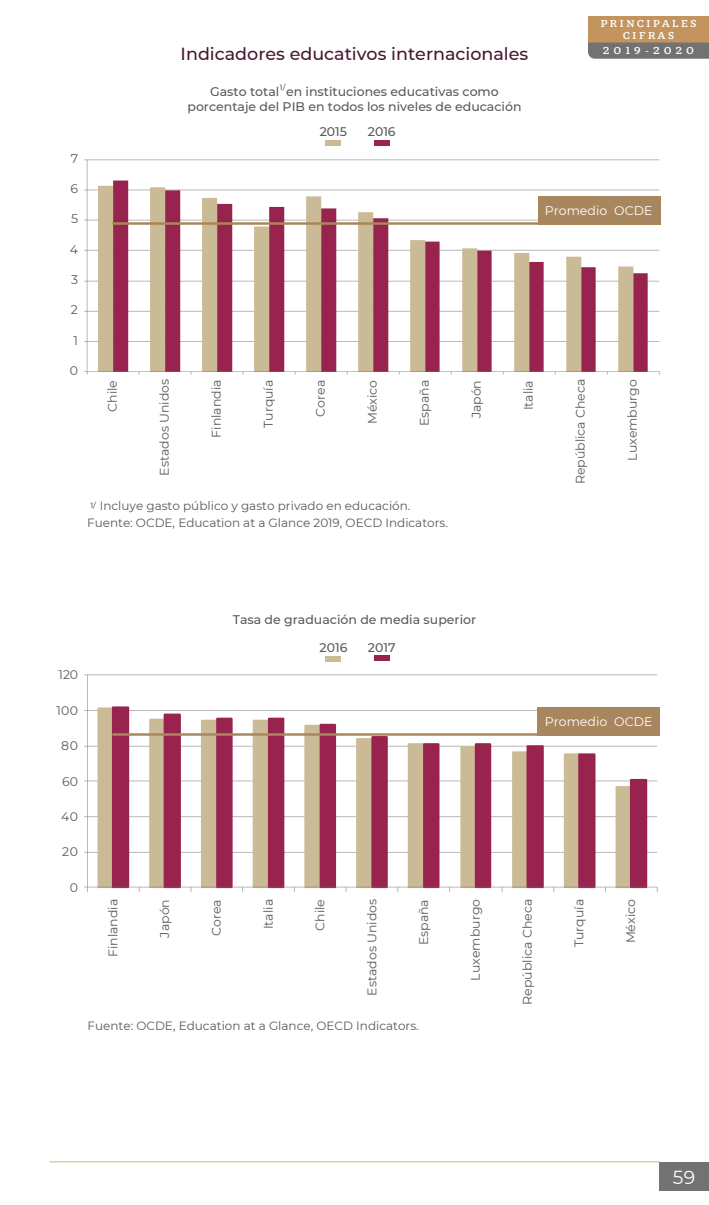
<style>
.page{position:relative;width:709px;height:1205px;background:#fff}
.page>*{position:absolute;margin:0;border:0;box-sizing:border-box;transform-origin:0 0}
.t1{font:18.75px "Montserrat";color:#fff}
.t2{font:500 17.5px "Montserrat";color:#461830}
.t3{font:12.5px "Montserrat";color:#58595b}
.t4{font:500 12.5px/15px "Montserrat";color:#58595b;text-align:center}
.t5{font:12.5px "Montserrat";color:#fff}
.t6{font:12px "Montserrat";color:#58595b}
.t7{font:700 10px/12px "GMX";letter-spacing:.2em;color:#fff;text-align:center}
.t8{font:700 10px "GMX";letter-spacing:.4em;color:#fff}
.t9{font:500 7.5px "Montserrat";color:#58595b}
</style>
<div class="page">
<div style="left:659px;top:1162px;width:50px;height:29px;background:#717271"></div>
<svg style="left:50px;top:1161px;width:609px;height:1px"></svg>
<div style="left:588px;top:16px;width:121px;height:27px;background:#c3945d"></div>
<div style="left:588px;top:43px;width:121px;height:16px;background:#717271"></div>
<hr style="left:87px;top:159px;width:572px;height:1px;background:#717271">
<hr style="left:87px;top:190px;width:572px;height:1px;background:#717271">
<hr style="left:87px;top:220px;width:572px;height:1px;background:#717271">
<hr style="left:87px;top:250px;width:572px;height:1px;background:#717271">
<hr style="left:87px;top:281px;width:572px;height:1px;background:#717271">
<hr style="left:87px;top:311px;width:572px;height:1px;background:#717271">
<hr style="left:87px;top:341px;width:572px;height:1px;background:#717271">
<div style="left:98px;top:186px;width:15px;height:185px;background:#cbba96"></div>
<svg style="left:113px;top:181px;width:534px;height:190px"></svg>
<hr style="left:87px;top:160px;width:1px;height:212px;background:#717271">
<hr style="left:87px;top:371px;width:572px;height:1px;background:#717271">
<hr style="left:113px;top:222px;width:520px;height:3px;background:#a9875e">
<div style="left:326px;top:141px;width:15px;height:5px;background:#cbba96"></div>
<div style="left:374px;top:140px;width:15px;height:5px;background:#98234e"></div>
<div style="left:326px;top:656px;width:15px;height:6px;background:#cbba96"></div>
<div style="left:374px;top:656px;width:15px;height:5px;background:#98234e"></div>
<hr style="left:87px;top:674px;width:570px;height:1px;background:#717271">
<hr style="left:87px;top:710px;width:570px;height:1px;background:#717271">
<hr style="left:87px;top:746px;width:570px;height:1px;background:#717271">
<hr style="left:87px;top:780px;width:570px;height:1px;background:#717271">
<hr style="left:87px;top:816px;width:570px;height:1px;background:#717271">
<hr style="left:87px;top:852px;width:570px;height:1px;background:#717271">
<svg style="left:96px;top:707px;width:15px;height:182px;background:#d0c1a1"></svg>
<svg style="left:111px;top:706px;width:537px;height:183px"></svg>
<hr style="left:87px;top:675px;width:1px;height:212px;background:#717271">
<hr style="left:87px;top:887px;width:570px;height:1px;background:#717271">
<svg style="left:84px;top:886px;width:4px;height:6px"></svg>
<hr style="left:113px;top:733px;width:518px;height:3px;background:#a9875e">
<div style="left:536px;top:707px;width:123px;height:29px;background:#a9875e"></div>
<div style="left:538px;top:196px;width:123px;height:29px;background:#a9875e"></div>
<p class="t3" style="left:71px;top:150px;width:9px">7</p>
<p class="t3" style="left:70px;top:180px;width:9px">6</p>
<p class="t3" style="left:71px;top:210px;width:9px">5</p>
<p class="t3" style="left:70px;top:241px;width:10px">4</p>
<p class="t3" style="left:71px;top:271px;width:9px">3</p>
<p class="t3" style="left:71px;top:301px;width:9px">2</p>
<p class="t3" style="left:74px;top:331px;width:6px">1</p>
<p class="t3" style="left:70px;top:362px;width:10px">0</p>
<h2 class="t2" style="left:181px;top:41px;width:349px">Indicadores educativos internacionales</h2>
<p class="t9" style="left:280px;top:82px;width:7px">1/</p>
<p class="t4" style="left:187px;top:84px;width:335px">Gasto total en instituciones educativas como porcentaje del PIB en todos los niveles de educación</p>
<p class="t4" style="left:320px;top:123px;width:29px">2015</p>
<p class="t4" style="left:368px;top:123px;width:29px">2016</p>
<p class="t7" style="left:600px;top:17px;width:98px">PRINCIPALES<br>CIFRAS</p>
<p class="t8" style="left:603px;top:45px;width:93px">2019-2020</p>
<p class="t5" style="left:545px;top:201px;width:109px">Promedio OCDE</p>
<p class="t3" style="left:104px;top:412px;width:33px;rotate:-90deg">Chile</p>
<p class="t3" style="left:156px;top:475px;width:98px;rotate:-90deg">Estados Unidos</p>
<p class="t3" style="left:208px;top:438px;width:60px;rotate:-90deg">Finlandia</p>
<p class="t3" style="left:260px;top:428px;width:50px;rotate:-90deg">Turquía</p>
<p class="t3" style="left:312px;top:417px;width:38px;rotate:-90deg">Corea</p>
<p class="t3" style="left:364px;top:424px;width:46px;rotate:-90deg">México</p>
<p class="t3" style="left:416px;top:426px;width:48px;rotate:-90deg">España</p>
<p class="t3" style="left:467px;top:418px;width:40px;rotate:-90deg">Japón</p>
<p class="t3" style="left:519px;top:410px;width:32px;rotate:-90deg">Italia</p>
<p class="t3" style="left:571px;top:484px;width:107px;rotate:-90deg">República Checa</p>
<p class="t3" style="left:623px;top:461px;width:83px;rotate:-90deg">Luxemburgo</p>
<p class="t9" style="left:90px;top:500px;width:7px">1/</p>
<p class="t6" style="left:87px;top:514px;width:362px">Fuente: OCDE, Education at a Glance 2019, OECD Indicators.</p>
<p class="t6" style="left:100px;top:498px;width:312px">Incluye gasto público y gasto privado en educación.</p>
<p class="t3" style="left:58px;top:666px;width:21px">120</p>
<p class="t3" style="left:56px;top:702px;width:23px">100</p>
<p class="t3" style="left:61px;top:737px;width:18px">80</p>
<p class="t3" style="left:62px;top:772px;width:17px">60</p>
<p class="t3" style="left:61px;top:808px;width:18px">40</p>
<p class="t3" style="left:62px;top:843px;width:17px">20</p>
<p class="t3" style="left:70px;top:878px;width:10px">0</p>
<p class="t4" style="left:233px;top:611px;width:245px">Tasa de graduación de media superior</p>
<p class="t4" style="left:319px;top:639px;width:29px">2016</p>
<p class="t4" style="left:368px;top:639px;width:29px">2017</p>
<p class="t5" style="left:545px;top:713px;width:109px">Promedio OCDE</p>
<p class="t3" style="left:104px;top:957px;width:60px;rotate:-90deg">Finlandia</p>
<p class="t3" style="left:156px;top:937px;width:40px;rotate:-90deg">Japón</p>
<p class="t3" style="left:208px;top:936px;width:38px;rotate:-90deg">Corea</p>
<p class="t3" style="left:260px;top:929px;width:32px;rotate:-90deg">Italia</p>
<p class="t3" style="left:311px;top:931px;width:33px;rotate:-90deg">Chile</p>
<p class="t3" style="left:363px;top:995px;width:98px;rotate:-90deg">Estados Unidos</p>
<p class="t3" style="left:415px;top:945px;width:48px;rotate:-90deg">España</p>
<p class="t3" style="left:467px;top:980px;width:83px;rotate:-90deg">Luxemburgo</p>
<p class="t3" style="left:518px;top:1004px;width:107px;rotate:-90deg">República Checa</p>
<p class="t3" style="left:570px;top:947px;width:50px;rotate:-90deg">Turquía</p>
<p class="t3" style="left:622px;top:943px;width:46px;rotate:-90deg">México</p>
<p class="t6" style="left:87px;top:1017px;width:333px">Fuente: OCDE, Education at a Glance, OECD Indicators.</p>
<h1 class="t1" style="left:673px;top:1164px;width:24px">59</h1>
</div>
